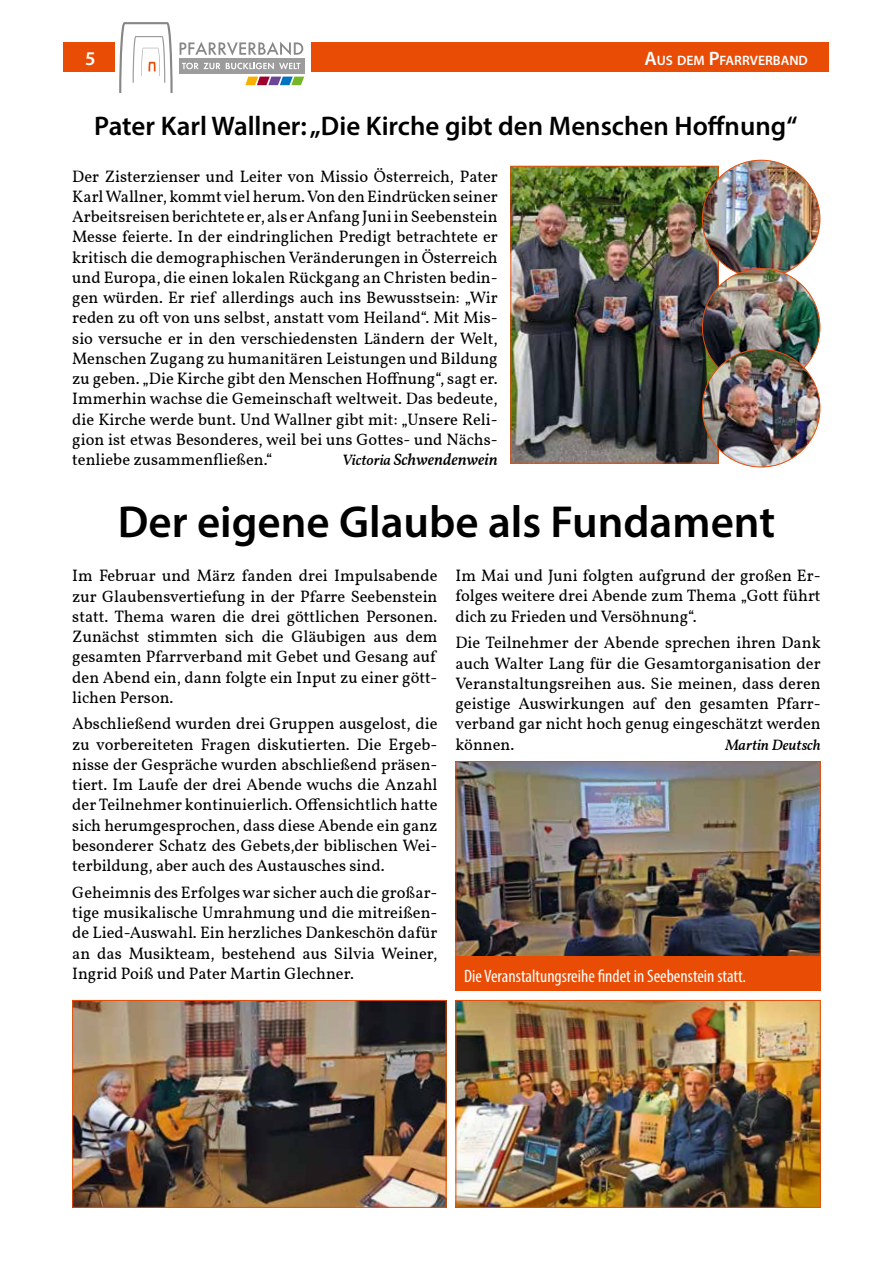
<style>
.page{position:relative;width:893px;height:1263px;background:#fff}
.page>*{position:absolute;margin:0;border:0;box-sizing:border-box;transform-origin:0 0}
.t1{font:600 45px "Myriad Pro";color:#000}
.t2{font:600 27px "Myriad Pro";color:#000}
.t3{font:600 19.5px "Myriad Pro";color:#fff}
.t4{font:condensed 18px "Myriad Pro";color:#fff}
.t5{font:16.5px/20.2px "Vollkorn";color:#000;text-align:justify}
.t6{font:italic 500 16.5px "Vollkorn";color:#000}
.t7{font:italic 500 15px "Vollkorn";color:#000}
.t8{font:600 13.65px "Myriad Pro";color:#fff}
.s1{font-size:19.5px}
.s2{font-size:15px}
</style>
<div class="page">
<div style="left:64px;top:43px;width:765px;height:29px;background:#e94c05"></div>
<div style="left:115px;top:22px;width:195px;height:71px;background:#fff"></div>
<div style="left:179px;top:58px;width:125px;height:15px;background:#9c9c9d"></div>
<svg style="left:182px;top:63px;width:38px;height:6px"></svg>
<svg style="left:226px;top:63px;width:74px;height:6px"></svg>
<svg style="left:180px;top:42px;width:123px;height:14px"></svg>
<svg style="left:119px;top:22px;width:54px;height:71px"></svg>
<svg style="left:245px;top:77px;width:59px;height:8px"></svg>
<img style="left:457px;top:763px;width:362px;height:194px">
<div style="left:455px;top:957px;width:366px;height:34px;background:#e94c05"></div>
<img style="left:457px;top:1002px;width:362px;height:204px">
<div style="left:455px;top:1000px;width:366px;height:208px;border:1px solid #e94c05"></div>
<img style="left:74px;top:1002px;width:370px;height:204px">
<div style="left:72px;top:1000px;width:374px;height:208px;border:1px solid #e94c05"></div>
<img style="left:512px;top:168px;width:205px;height:293px">
<div style="left:510px;top:166px;width:209px;height:297px;border:1px solid #e94c05"></div>
<img style="left:702px;top:160px;width:118px;height:118px;border-radius:59px">
<img style="left:702px;top:269px;width:118px;height:117px;border-radius:59px">
<img style="left:702px;top:349px;width:118px;height:118px;border-radius:59px">
<p class="t3" style="left:85px;top:46px;width:12px">5</p>
<p class="t8" style="left:644px;top:51px;width:165px"><span class="s1">A</span>US DEM <span class="s1">P</span>FARRVERBAND</p>
<h2 class="t2" style="left:94px;top:109px;width:705px">Pater Karl Wallner: „Die Kirche gibt den Menschen Hoffnung“</h2>
<p class="t5" style="left:72px;top:165px;width:427px">Der Zisterzienser und Leiter von Missio Österreich, Pater Karl Wallner, kommt viel herum. Von den Eindrücken seiner Arbeitsreisen berichtete er, als er Anfang Juni in Seebenstein Messe feierte. In der eindringlichen Predigt betrachtete er kritisch die demographischen Veränderungen in Österreich und Europa, die einen lokalen Rückgang an Christen bedin&shy;gen würden. Er rief allerdings auch ins Bewusstsein: „Wir reden zu oft von uns selbst, anstatt vom Heiland“. Mit Mis&shy;sio versuche er in den verschiedensten Ländern der Welt, Menschen Zugang zu humanitären Leistungen und Bildung zu geben. „Die Kirche gibt den Menschen Hoffnung“, sagt er.<br>Immerhin wachse die Gemeinschaft weltweit. Das bedeute, die Kirche werde bunt. Und Wallner gibt mit: „Unsere Reli&shy;gion ist etwas Besonderes, weil bei uns Gottes- und Nächs&shy;tenliebe zusammenfließen.“</p>
<p class="t6" style="left:342px;top:447px;width:157px"><span class="s2">Victoria</span> Schwendenwein</p>
<h1 class="t1" style="left:118px;top:493px;width:659px">Der eigene Glaube als Fundament</h1>
<p class="t5" style="left:72px;top:565px;width:367px">Im Februar und März fanden drei Impulsabende zur Glaubensvertiefung in der Pfarre Seebenstein statt. Thema waren die drei göttlichen Personen.<br>Zunächst stimmten sich die Gläubigen aus dem gesamten Pfarrverband mit Gebet und Gesang auf den Abend ein, dann folgte ein Input zu einer gött&shy;lichen Person.</p>
<p class="t5" style="left:72px;top:713px;width:367px">Abschließend wurden drei Gruppen ausgelost, die zu vorbereiteten Fragen diskutierten. Die Ergeb&shy;nisse der Gespräche wurden abschließend präsen&shy;tiert. Im Laufe der drei Abende wuchs die Anzahl der Teilnehmer kontinuierlich. Offensichtlich hatte sich herumgesprochen, dass diese Abende ein ganz besonderer Schatz des Gebets,der biblischen Wei&shy;terbildung, aber auch des Austausches sind.</p>
<p class="t5" style="left:72px;top:881px;width:367px">Geheimnis des Erfolges war sicher auch die großar&shy;tige musikalische Umrahmung und die mitreißen&shy;de Lied-Auswahl. Ein herzliches Dankeschön dafür an das Musikteam, bestehend aus Silvia Weiner, Ingrid Poiß und Pater Martin Glechner.</p>
<p class="t5" style="left:455px;top:564px;width:367px">Im Mai und Juni folgten aufgrund der großen Er&shy;folges weitere drei Abende zum Thema „Gott führt dich zu Frieden und Versöhnung“.</p>
<p class="t5" style="left:455px;top:632px;width:367px">Die Teilnehmer der Abende sprechen ihren Dank auch Walter Lang für die Gesamtorganisation der Veranstaltungsreihen aus. Sie meinen, dass deren geistige Auswirkungen auf den gesamten Pfarr&shy;verband gar nicht hoch genug eingeschätzt werden können.</p>
<p class="t7" style="left:725px;top:733px;width:97px">Martin Deutsch</p>
<p class="t4" style="left:464px;top:965px;width:284px">Die Veranstaltungsreihe findet in Seebenstein statt.</p>
</div>
